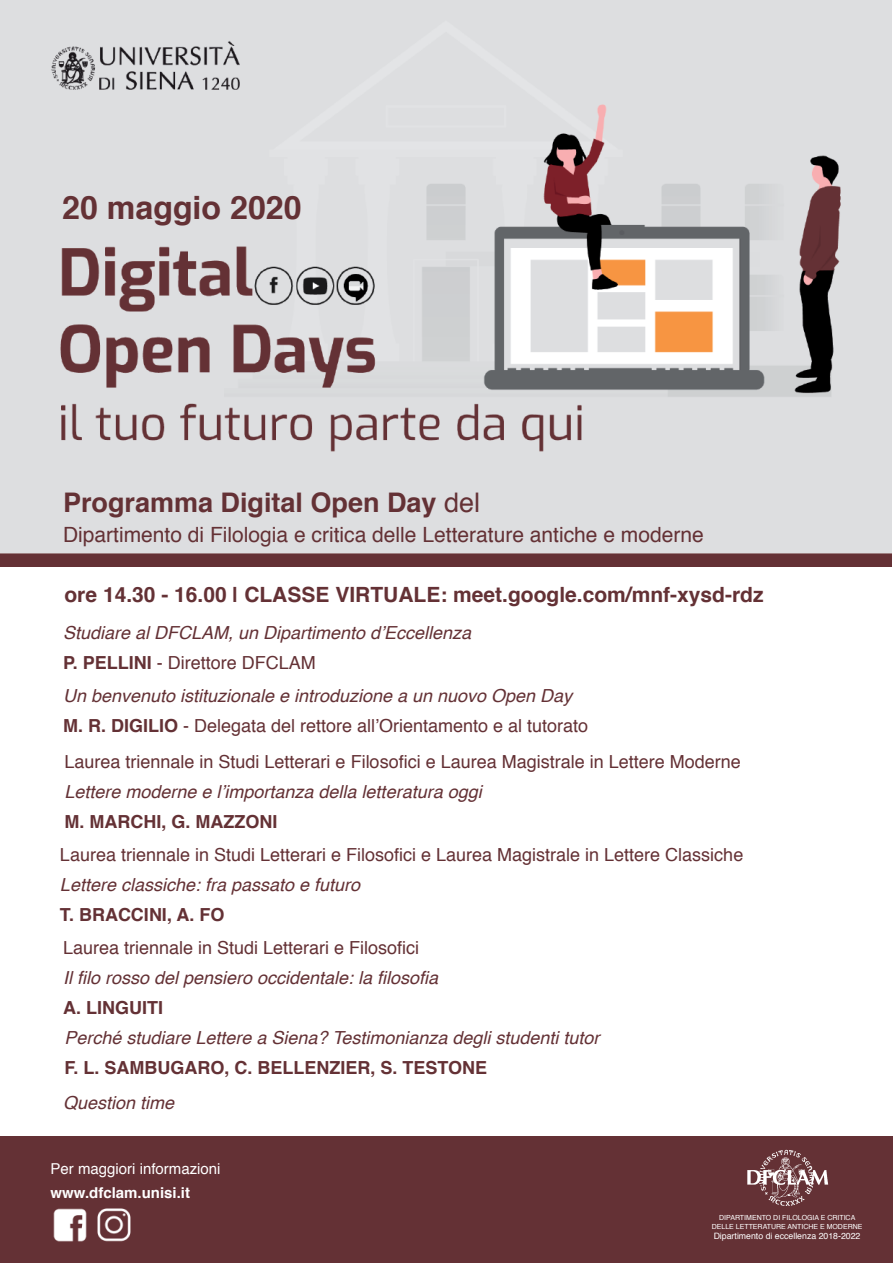
<style>
.page{position:relative;width:893px;height:1263px;background:#fff}
.page>*{position:absolute;margin:0;border:0;box-sizing:border-box;transform-origin:0 0}
.t1{font:700 32.1px "Helvetica";color:#643135}
.t2{font:700 27px "Helvetica";color:#643135}
.t3{font:21px "Helvetica";color:#643135}
.t4{font:700 21px "Helvetica";color:#643135}
.t5{font:italic 18px/30px "Helvetica";color:#643135}
.t6{font:18px "Helvetica";color:#643135}
.t7{font:700 18px "Helvetica";color:#643135}
.t8{font:15px "Helvetica";color:#fff}
.t9{font:700 15px "Helvetica";color:#fff}
.t10{font:8.7px "Helvetica";color:#fff}
.t11{font:7.05px/8.4px "Helvetica";color:#fff;text-align:center}
.s1{font-weight:400}
.s2{font-weight:700;font-style:normal}
.s3{font-style:normal}
</style>
<div class="page">
<div style="left:0;top:1137px;width:893px;height:126px;background:#643135"></div>
<img style="left:53px;top:1208px;width:34px;height:34px">
<img style="left:97px;top:1208px;width:34px;height:34px">
<img style="left:747px;top:1149px;width:82px;height:57px">
<img style="left:0;top:0;width:891px;height:566px">
<div style="left:590px;top:28px;width:292px;height:71px;background:#dddee0"></div>
<h1 class="t1" style="left:62px;top:182px;width:241px">20 maggio 2020</h1>
<h2 class="t2" style="left:63px;top:480px;width:419px">Programma Digital Open Day <span class="s1">del</span></h2>
<p class="t3" style="left:63px;top:518px;width:642px">Dipartimento di Filologia e critica delle Letterature antiche e moderne</p>
<p class="t4" style="left:64px;top:577px;width:701px">ore 14.30 - 16.00 | CLASSE VIRTUALE: meet.google.com/mnf-xysd-rdz</p>
<p class="t5" style="left:63px;top:618px;width:410px">Studiare al DFCLAM, un Dipartimento d’Eccellenza<br><span class="s2">P. PELLINI</span> <span class="s3">- Direttore DFCLAM</span></p>
<p class="t5" style="left:63px;top:681px;width:527px">Un benvenuto istituzionale e introduzione a un nuovo Open Day<br><span class="s2">M. R. DIGILIO</span> <span class="s3">- Delegata del rettore all’Orientamento e al tutorato</span></p>
<p class="t6" style="left:64px;top:748px;width:678px">Laurea triennale in Studi Letterari e Filosofici e Laurea Magistrale in Lettere Moderne</p>
<p class="t5" style="left:64px;top:777px;width:419px">Lettere moderne e l’importanza della letteratura oggi</p>
<p class="t7" style="left:64px;top:807px;width:214px">M. MARCHI, G. MAZZONI</p>
<p class="t6" style="left:60px;top:841px;width:685px">Laurea triennale in Studi Letterari e Filosofici e Laurea Magistrale in Lettere Classiche</p>
<p class="t5" style="left:60px;top:870px;width:302px">Lettere classiche: fra passato e futuro</p>
<p class="t7" style="left:60px;top:900px;width:166px">T. BRACCINI, A. FO</p>
<p class="t6" style="left:63px;top:934px;width:358px">Laurea triennale in Studi Letterari e Filosofici</p>
<p class="t5" style="left:63px;top:963px;width:377px">Il filo rosso del pensiero occidentale: la filosofia</p>
<p class="t7" style="left:63px;top:993px;width:102px">A. LINGUITI</p>
<p class="t5" style="left:64px;top:1023px;width:536px">Perché studiare Lettere a Siena? Testimonianza degli studenti tutor</p>
<p class="t7" style="left:64px;top:1053px;width:424px">F. L. SAMBUGARO, C. BELLENZIER, S. TESTONE</p>
<p class="t5" style="left:63px;top:1088px;width:113px">Question time</p>
<p class="t8" style="left:51px;top:1157px;width:172px">Per maggiori informazioni</p>
<p class="t9" style="left:51px;top:1180px;width:141px">www.dfclam.unisi.it</p>
<p class="t11" style="left:712px;top:1214px;width:152px">DIPARTIMENTO DI FILOLOGIA E CRITICA<br>DELLE LETTERATURE ANTICHE E MODERNE</p>
<p class="t10" style="left:714px;top:1229px;width:148px">Dipartimento di eccellenza 2018-2022</p>
</div>
